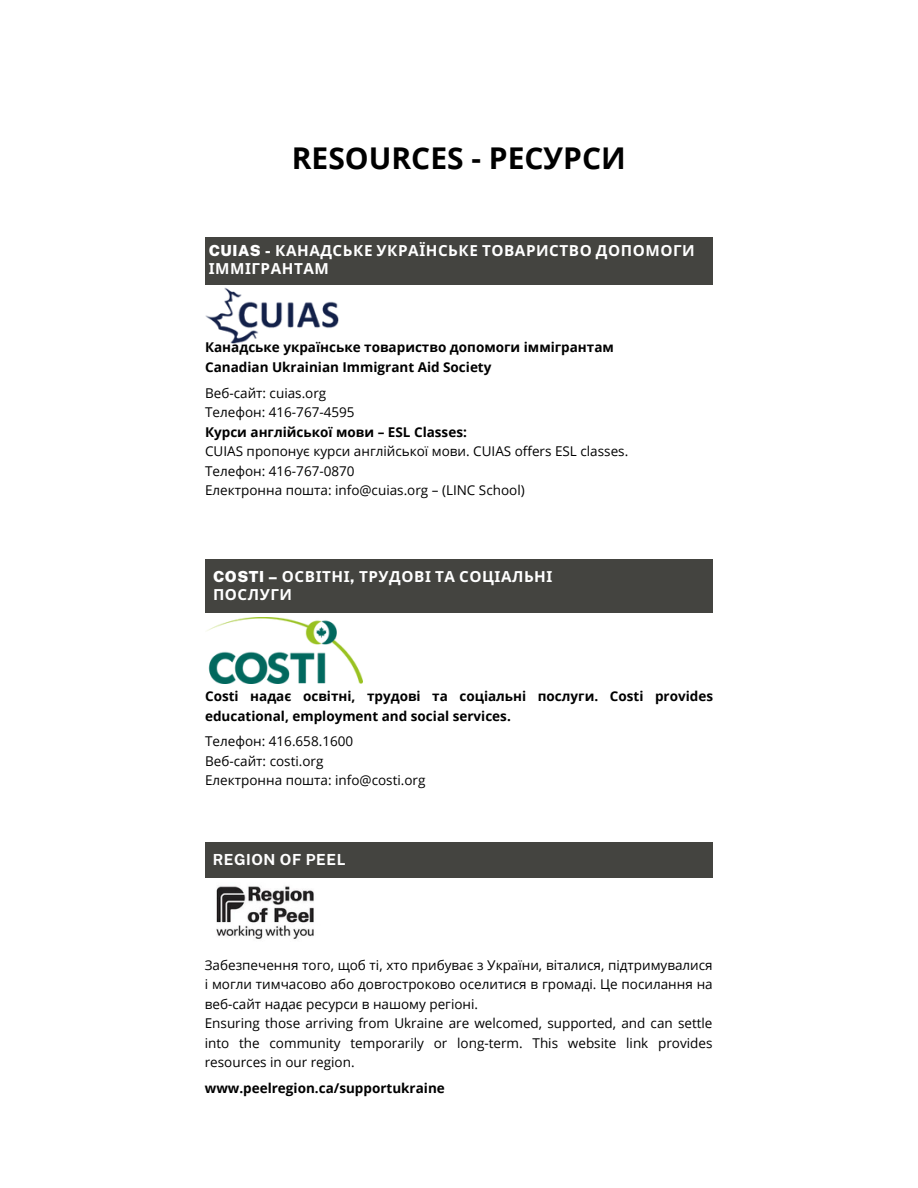
<style>
.page{position:relative;width:918px;height:1188px;background:#fff}
.page>*{position:absolute;margin:0;border:0;box-sizing:border-box;transform-origin:0 0}
.t1{font:700 30px "Open Sans";color:#000}
.t2{font:700 15.3px/18px "Noto Sans";letter-spacing:.035em;color:#fff}
.t3{font:700 15.3px "Public Sans";letter-spacing:.035em;color:#fff}
.t4{font:13.5px/19.5px "Open Sans";color:#000}
.t5{font:700 13.5px/19.5px "Open Sans";color:#000}
.s1{font-family:"Public Sans";font-weight:900}
</style>
<div class="page">
<img style="left:205px;top:284px;width:134px;height:60px">
<img style="left:207px;top:618px;width:156px;height:66px">
<div style="left:205px;top:237px;width:508px;height:47px;background:#444440"></div>
<div style="left:205px;top:559px;width:508px;height:54px;background:#444440"></div>
<div style="left:205px;top:843px;width:508px;height:35px;background:#444440"></div>
<img style="left:216px;top:886px;width:98px;height:53px">
<h1 class="t1" style="left:292px;top:137px;width:336px">RESOURCES - РЕСУРСИ</h1>
<p class="t2" style="left:209px;top:241px;width:488px"><span class="s1">CUIAS -</span> КАНАДСЬКЕ УКРАЇНСЬКЕ ТОВАРИСТВО ДОПОМОГИ<br>ІММІГРАНТАМ</p>
<p class="t5" style="left:205px;top:337px;width:410px">Канадське українське товариство допомоги іммігрантам<br>Canadian Ukrainian Immigrant Aid Society</p>
<p class="t4" style="left:205px;top:383px;width:151px">Веб-сайт: cuias.org<br>Телефон: 416-767-4595</p>
<p class="t5" style="left:205px;top:422px;width:263px">Курси англійської мови – ESL Classes:</p>
<p class="t4" style="left:205px;top:441px;width:425px">CUIAS пропонує курси англійської мови. CUIAS offers ESL classes.<br>Телефон: 416-767-0870<br>Електронна пошта: info@cuias.org – (LINC School)</p>
<p class="t2" style="left:213px;top:567px;width:341px"><span class="s1">COSTI –</span> ОСВІТНІ<span class="s1">,</span> ТРУДОВІ ТА СОЦІАЛЬНІ<br>ПОСЛУГИ</p>
<p class="t5" style="left:205px;top:686px;width:509px">Costi надає освітні, трудові та соціальні послуги. Costi provides educational, employment and social services.</p>
<p class="t4" style="left:205px;top:731px;width:222px">Телефон: 416.658.1600<br>Веб-сайт: costi.org<br>Електронна пошта: info@costi.org</p>
<p class="t3" style="left:213px;top:850px;width:134px">REGION OF PEEL</p>
<p class="t4" style="left:205px;top:955px;width:510px">Забезпечення того, щоб ті, хто прибуває з України, віталися, підтримувалися і могли тимчасово або довгостроково оселитися в громаді. Це посилання на веб-сайт надає ресурси в нашому регіоні.<br>Ensuring those arriving from Ukraine are welcomed, supported, and can settle into the community temporarily or long-term. This website link provides resources in our region.</p>
<p class="t5" style="left:205px;top:1078px;width:242px">www.peelregion.ca/supportukraine</p>
</div>
